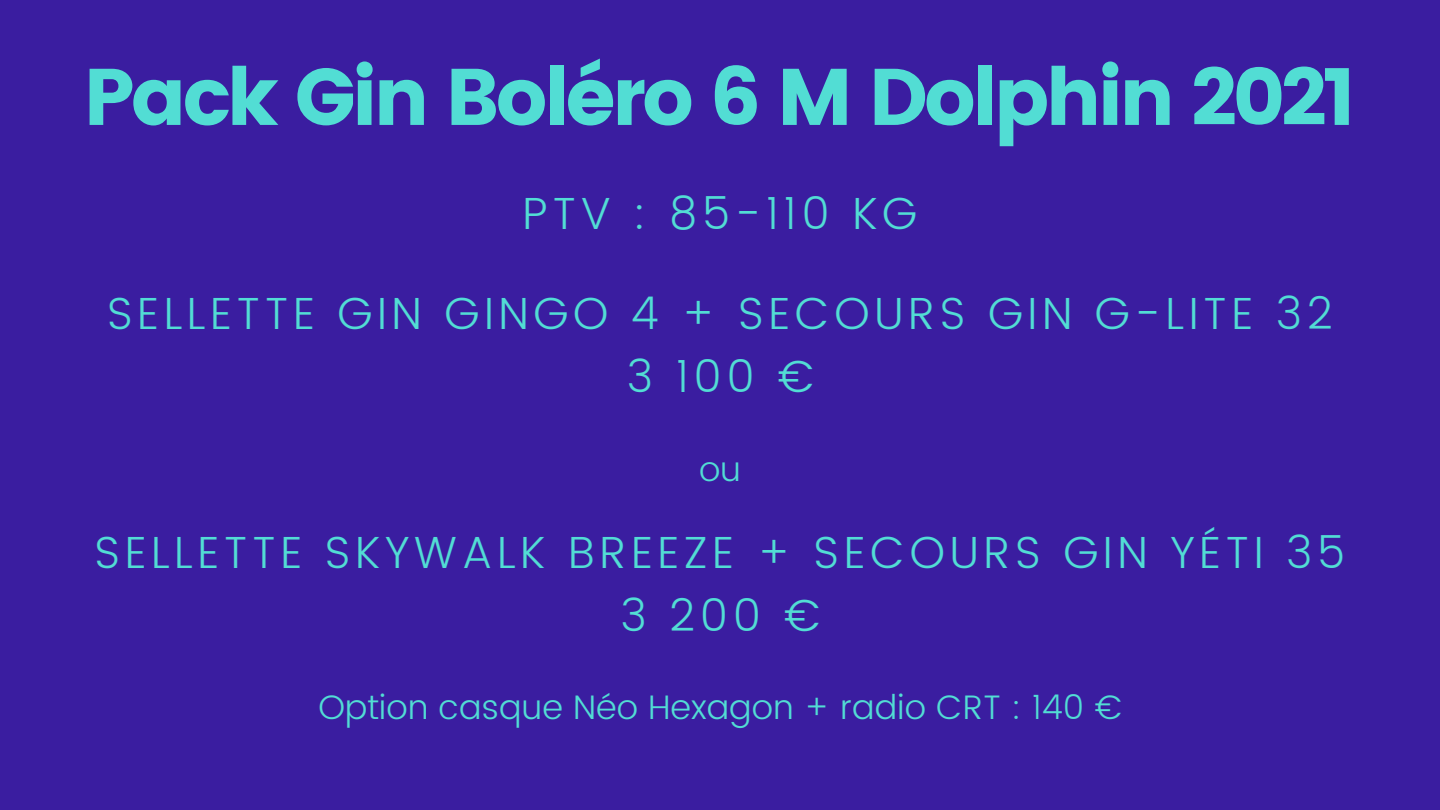
<style>
.page{position:relative;width:1440px;height:810px;background:#3a1da0}
.page>*{position:absolute;margin:0;border:0;box-sizing:border-box;transform-origin:0 0}
.t1{font:80px "Poppins";letter-spacing:-.05em;color:#52ddd4}
.t2{font:300 45px/63px "Poppins";letter-spacing:.1em;color:#52ddd4;text-align:center}
.t3{font:300 34px "Poppins";color:#52ddd4}
</style>
<div class="page">
<h1 class="t1" style="left:84px;top:51px;width:1274px">Pack Gin Boléro 6 M Dolphin 2021</h1>
<p class="t2" style="left:523px;top:182px;width:396px">PTV : 85-110 KG</p>
<p class="t2" style="left:107px;top:281px;width:1227px">SELLETTE GIN GINGO 4 + SECOURS GIN G-LITE 32<br>3 100 €</p>
<p class="t3" style="left:699px;top:449px;width:43px">ou</p>
<p class="t2" style="left:94px;top:521px;width:1253px">SELLETTE SKYWALK BREEZE + SECOURS GIN YÉTI 35<br>3 200 €</p>
<p class="t3" style="left:318px;top:687px;width:805px">Option casque Néo Hexagon + radio CRT : 140 €</p>
</div>
